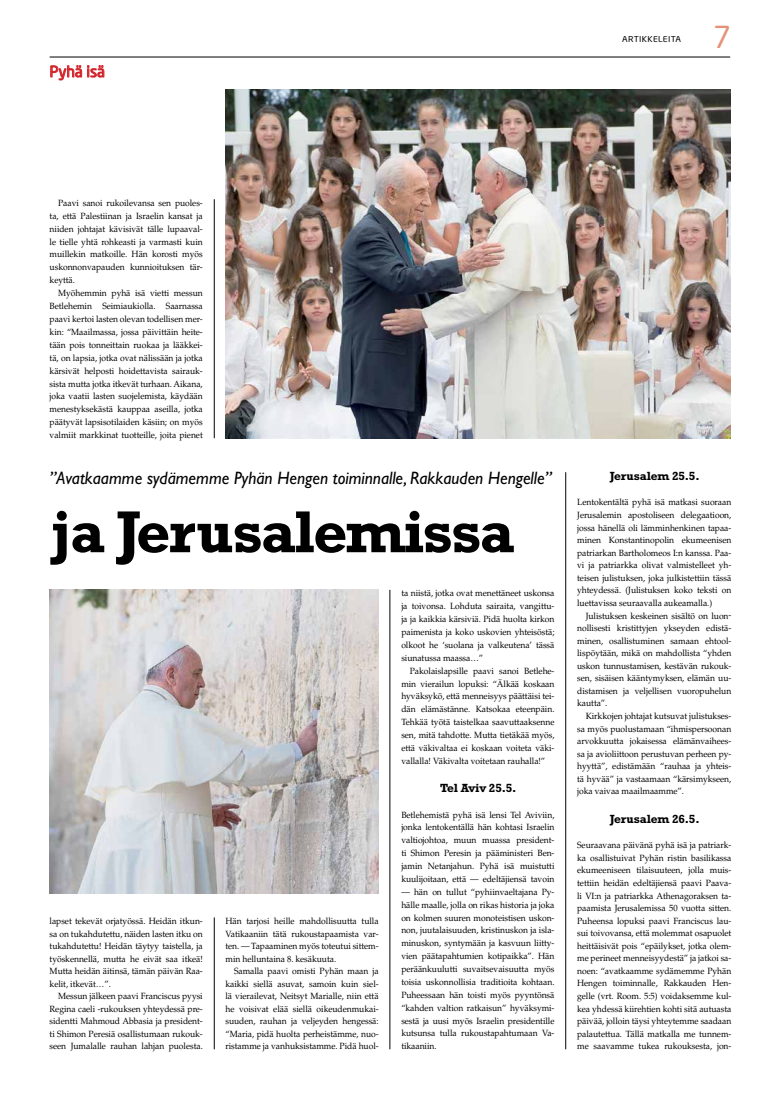
<style>
.page{position:relative;width:780px;height:1106px;background:#fff}
.page>*{position:absolute;margin:0;border:0;box-sizing:border-box;transform-origin:0 0}
.t1{font:700 60px "Rockwell Std";letter-spacing:-.035em;color:#000}
.t2{font:30px "Neo Sans Std";color:#e5927a}
.t3{font:italic 18px "Gill Sans Std";color:#000;scale:.96 1}
.t4{font:15px "Neo Sans Std";color:#d2232a}
.t5{font:700 12px "Rockwell Std";letter-spacing:-.015em;color:#000}
.t6{font:9px/12.9px "Palatino LT Std";letter-spacing:-.005em;color:#000;text-align:justify;scale:.95 1}
.t7{font:8px "Neo Sans Std";letter-spacing:.04em;color:#000;scale:1.1 1}
</style>
<div class="page">
<hr style="left:50px;top:57px;width:680px;height:1px;background:#000">
<svg style="left:50px;top:65px;width:54px;height:15px"></svg>
<img style="left:50px;top:590px;width:328px;height:303px">
<img style="left:225px;top:89px;width:505px;height:349px">
<hr style="left:389px;top:590px;width:1px;height:459px;background:#000">
<hr style="left:565px;top:472px;width:1px;height:577px;background:#000">
<hr style="left:214px;top:917px;width:1px;height:132px;background:#000">
<hr style="left:214px;top:199px;width:1px;height:239px;background:#000">
<h3 class="t4" style="left:50px;top:62px;width:57px">Pyhä isä</h3>
<p class="t7" style="left:622px;top:34px;width:55px">ARTIKKELEITA</p>
<h2 class="t2" style="left:713px;top:18px;width:20px">7</h2>
<p class="t6" style="left:50px;top:196px;width:163px;text-indent:9px">Paavi sanoi rukoilevansa sen puoles&shy;ta, että Palestiinan ja Israelin kansat ja niiden johtajat kävisivät tälle lupaaval&shy;le tielle yhtä rohkeasti ja varmasti kuin muillekin matkoille. Hän korosti myös uskonnonvapauden kunnioituksen tär&shy;keyttä.</p>
<p class="t6" style="left:50px;top:287px;width:163px;text-indent:9px">Myöhemmin pyhä isä vietti messun Betlehemin Seimiaukiolla. Saarnassa paavi kertoi lasten olevan todellisen mer&shy;kin: “Maailmassa, jossa päivittäin heite&shy;tään pois tonneittain ruokaa ja lääkkei&shy;tä, on lapsia, jotka ovat nälissään ja jotka kärsivät helposti hoidettavista sairauk&shy;sista mutta jotka itkevät turhaan. Aikana, joka vaatii lasten suojelemista, käydään menestyksekästä kauppaa aseilla, jotka päätyvät lapsisotilaiden käsiin; on myös valmiit markkinat tuotteille, joita pienet</p>
<h3 class="t3" style="left:50px;top:468px;width:524px">”Avatkaamme sydämemme Pyhän Hengen toiminnalle, Rakkauden Hengelle”</h3>
<h1 class="t1" style="left:51px;top:496px;width:465px">ja Jerusalemissa</h1>
<p class="t6" style="left:50px;top:914px;width:163px;line-height:12.5px">lapset tekevät orjatyössä. Heidän itkun&shy;sa on tukahdutettu, näiden lasten itku on tukahdutettu! Heidän täytyy taistella, ja työskennellä, mutta he eivät saa itkeä!<br>Mutta heidän äitinsä, tämän päivän Raa&shy;kelit, itkevät…”.</p>
<p class="t6" style="left:50px;top:990px;width:163px;line-height:12.5px;text-indent:9px">Messun jälkeen paavi Franciscus pyysi Regina caeli -rukouksen yhteydessä pre&shy;sidentti Mahmoud Abbasia ja president&shy;ti Shimon Peresiä osallistumaan rukouk&shy;seen Jumalalle rauhan lahjan puolesta.</p>
<p class="t6" style="left:225px;top:914px;width:163px;line-height:12.5px">Hän tarjosi heille mahdollisuutta tulla Vatikaaniin tätä rukoustapaamista var&shy;ten. — Tapaaminen myös toteutui sittem&shy;min helluntaina 8. kesäkuuta.</p>
<p class="t6" style="left:225px;top:965px;width:163px;line-height:12.5px;text-indent:9px">Samalla paavi omisti Pyhän maan ja kaikki siellä asuvat, samoin kuin siel&shy;lä vierailevat, Neitsyt Marialle, niin että he voisivat elää siellä oikeudenmukai&shy;suuden, rauhan ja veljeyden hengessä: “Maria, pidä huolta perheistämme, nuo&shy;ristamme ja vanhuksistamme. Pidä huol-</p>
<p class="t6" style="left:401px;top:587px;width:163px">ta niistä, jotka ovat menettäneet uskonsa ja toivonsa. Lohduta sairaita, vangittu&shy;ja ja kaikkia kärsiviä. Pidä huolta kirkon paimenista ja koko uskovien yhteisöstä; olkoot he ‘suolana ja valkeutena’ tässä siunatussa maassa…”</p>
<p class="t6" style="left:401px;top:664px;width:163px;text-indent:9px">Pakolaislapsille paavi sanoi Betlehe&shy;min vierailun lopuksi: “Älkää koskaan hyväksykö, että menneisyys päättäisi tei&shy;dän elämästänne. Katsokaa eteenpäin.<br>Tehkää työtä taistelkaa saavuttaaksenne sen, mitä tahdotte. Mutta tietäkää myös, että väkivaltaa ei koskaan voiteta väki&shy;vallalla! Väkivalta voitetaan rauhalla!”</p>
<h3 class="t5" style="left:440px;top:780px;width:78px">Tel Aviv 25.5.</h3>
<p class="t6" style="left:401px;top:808px;width:163px">Betlehemistä pyhä isä lensi Tel Aviviin, jonka lentokentällä hän kohtasi Israelin valtiojohtoa, muun muassa president&shy;ti Shimon Peresin ja pääministeri Ben&shy;jamin Netanjahun. Pyhä isä muistutti kuulijoitaan, että — edeltäjiensä tavoin</p>
<p class="t6" style="left:401px;top:885px;width:163px">— hän on tullut “pyhiinvaeltajana Py&shy;hälle maalle, jolla on rikas historia ja joka on kolmen suuren monoteistisen uskon&shy;non, juutalaisuuden, kristinuskon ja isla&shy;minuskon, syntymään ja kasvuun liitty&shy;vien päätapahtumien kotipaikka”. Hän peräänkuulutti suvaitsevaisuutta myös toisia uskonnollisia traditioita kohtaan.<br>Puheessaan hän toisti myös pyyntönsä “kahden valtion ratkaisun” hyväksymi&shy;sestä ja uusi myös Israelin presidentille kutsunsa tulla rukoustapahtumaan Va&shy;tikaaniin.</p>
<h3 class="t5" style="left:609px;top:469px;width:91px">Jerusalem 25.5.</h3>
<p class="t6" style="left:577px;top:496px;width:164px;line-height:12.6px">Lentokentältä pyhä isä matkasi suoraan Jerusalemin apostoliseen delegaatioon, jossa hänellä oli lämminhenkinen tapaa&shy;minen Konstantinopolin ekumeenisen patriarkan Bartholomeos I:n kanssa. Paa&shy;vi ja patriarkka olivat valmistelleet yh&shy;teisen julistuksen, joka julkistettiin tässä yhteydessä. (Julistuksen koko teksti on luettavissa seuraavalla aukeamalla.)</p>
<p class="t6" style="left:577px;top:609px;width:164px;line-height:12.6px;text-indent:9px">Julistuksen keskeinen sisältö on luon&shy;nollisesti kristittyjen ykseyden edistä&shy;minen, osallistuminen samaan ehtool&shy;lispöytään, mikä on mahdollista “yhden uskon tunnustamisen, kestävän rukouk&shy;sen, sisäisen kääntymyksen, elämän uu&shy;distamisen ja veljellisen vuoropuhelun kautta”.</p>
<p class="t6" style="left:577px;top:709px;width:164px;line-height:12.6px;text-indent:9px">Kirkkojen johtajat kutsuvat julistukses&shy;sa myös puolustamaan “ihmispersoonan arvokkuutta jokaisessa elämänvaihees&shy;sa ja avioliittoon perustuvan perheen py&shy;hyyttä”, edistämään “rauhaa ja yhteis&shy;tä hyvää” ja vastaamaan “kärsimykseen, joka vaivaa maailmaamme”.</p>
<h3 class="t5" style="left:609px;top:812px;width:91px">Jerusalem 26.5.</h3>
<p class="t6" style="left:577px;top:839px;width:164px;line-height:12.6px">Seuraavana päivänä pyhä isä ja patriark&shy;ka osallistuivat Pyhän ristin basilikassa ekumeeniseen tilaisuuteen, jolla muis&shy;tettiin heidän edeltäjiensä paavi Paava&shy;li VI:n ja patriarkka Athenagoraksen ta&shy;paamista Jerusalemissa 50 vuotta sitten.<br>Puheensa lopuksi paavi Franciscus lau&shy;sui toivovansa, että molemmat osapuolet heittäisivät pois “epäilykset, jotka olem&shy;me perineet menneisyydestä” ja jatkoi sa&shy;noen: “avatkaamme sydämemme Pyhän Hengen toiminnalle, Rakkauden Hen&shy;gelle (vrt. Room. 5:5) voidaksemme kul&shy;kea yhdessä kiirehtien kohti sitä autuasta päivää, jolloin täysi yhteytemme saadaan palautettua. Tällä matkalla me tunnem&shy;me saavamme tukea rukouksesta, jon-</p>
</div>
